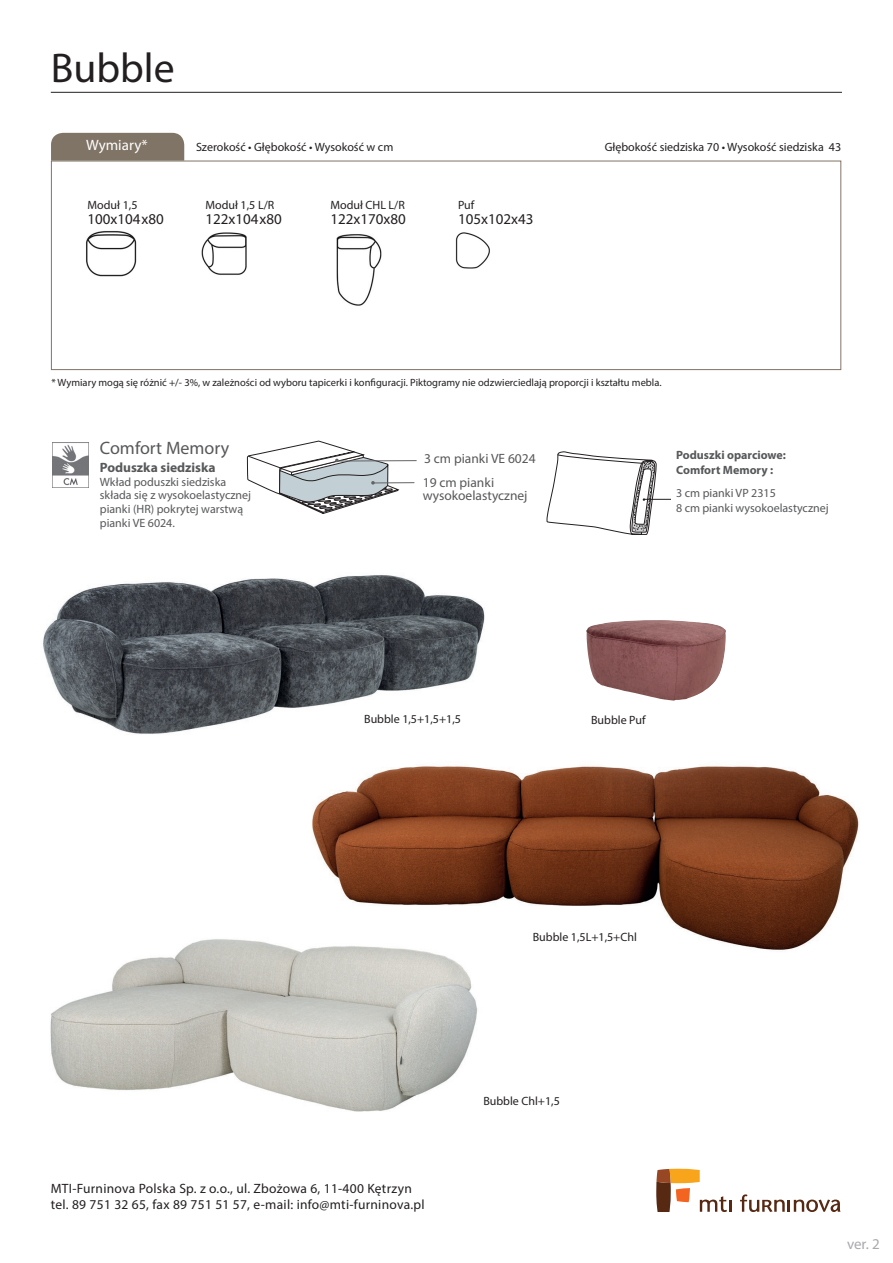
<style>
.page{position:relative;width:893px;height:1263px;background:#fff}
.page>*{position:absolute;margin:0;border:0;box-sizing:border-box;transform-origin:0 0}
.t1{font:41.7px "Myriad Pro";color:#231f20}
.t2{font:18px "Myriad Pro";color:#57585a}
.t3{font:15px "Myriad Pro";color:#231f20}
.t4{font:15px "Myriad Pro";color:#fff}
.t5{font:15px "Myriad Pro";color:#a8a9ad}
.t6{font:13.5px/16.2px "Myriad Pro";letter-spacing:.02em;color:#231f20}
.t7{font:13.5px/23.9px "Myriad Pro";color:#57585a}
.t8{font:700 13.5px "Myriad Pro";color:#57585a}
.t9{font:12px "Myriad Pro";color:#231f20}
.t10{font:12px/13.6px "Myriad Pro";color:#57585a}
.t11{font:700 12px/15px "Myriad Pro";color:#57585a}
.t12{font:10.5px "Myriad Pro";color:#231f20}
</style>
<div class="page">
<div style="left:51px;top:161px;width:790px;height:209px;border:1px solid #807466"></div>
<hr style="left:51px;top:92px;width:791px;height:1px;background:#231f20">
<div style="left:51px;top:133px;width:133px;height:28px;background:#807466"></div>
<svg style="left:656px;top:1169px;width:76px;height:43px"></svg>
<svg style="left:740px;top:1194px;width:100px;height:18px"></svg>
<svg style="left:546px;top:451px;width:125px;height:84px"></svg>
<hr style="left:373px;top:482px;width:41px;height:1px;background:#636366">
<hr style="left:337px;top:460px;width:80px;height:1px;background:#636366">
<svg style="left:247px;top:440px;width:152px;height:74px"></svg>
<img style="left:52px;top:443px;width:36px;height:44px">
<img style="left:43px;top:575px;width:442px;height:159px">
<img style="left:586px;top:620px;width:140px;height:81px">
<img style="left:86px;top:231px;width:50px;height:45px">
<img style="left:201px;top:232px;width:46px;height:43px">
<img style="left:336px;top:234px;width:46px;height:72px">
<img style="left:456px;top:232px;width:34px;height:36px">
<img style="left:312px;top:766px;width:547px;height:184px">
<img style="left:50px;top:928px;width:441px;height:184px">
<h1 class="t1" style="left:51px;top:43px;width:125px">Bubble</h1>
<p class="t4" style="left:86px;top:136px;width:63px">Wymiary*</p>
<p class="t9" style="left:196px;top:140px;width:199px">Szerokość • Głębokość • Wysokość w cm</p>
<p class="t9" style="left:605px;top:140px;width:238px">Głębokość siedziska 70 • Wysokość siedziska 43</p>
<p class="t9" style="left:88px;top:197px;width:51px">Moduł 1,5</p>
<p class="t3" style="left:88px;top:210px;width:78px">100x104x80</p>
<p class="t9" style="left:206px;top:197px;width:70px">Moduł 1,5 L/R</p>
<p class="t3" style="left:206px;top:210px;width:78px">122x104x80</p>
<p class="t9" style="left:330px;top:197px;width:76px">Moduł CHL L/R</p>
<p class="t3" style="left:330px;top:210px;width:77px">122x170x80</p>
<p class="t9" style="left:458px;top:197px;width:18px">Puf</p>
<p class="t3" style="left:458px;top:210px;width:77px">105x102x43</p>
<p class="t12" style="left:51px;top:376px;width:612px">* Wymiary mogą się różnić +/- 3%, w zależności od wyboru tapicerki i konfiguracji. Piktogramy nie odzwierciedlają proporcji i kształtu mebla.</p>
<h2 class="t2" style="left:100px;top:437px;width:131px">Comfort Memory</h2>
<p class="t8" style="left:100px;top:459px;width:117px">Poduszka siedziska</p>
<p class="t10" style="left:100px;top:475px;width:153px">Wkład poduszki siedziska składa się z wysokoelastycznej pianki (HR) pokrytej warstwą pianki VE 6024.</p>
<p class="t7" style="left:423px;top:446px;width:115px">3 cm pianki VE 6024<br>19 cm pianki</p>
<p class="t7" style="left:423px;top:483px;width:106px">wysokoelastycznej</p>
<p class="t11" style="left:676px;top:447px;width:111px">Poduszki oparciowe:<br>Comfort Memory :</p>
<p class="t10" style="left:676px;top:485px;width:154px;line-height:15px">3 cm pianki VP 2315<br>8 cm pianki wysokoelastycznej</p>
<p class="t9" style="left:364px;top:712px;width:98px">Bubble 1,5+1,5+1,5</p>
<p class="t9" style="left:591px;top:713px;width:56px">Bubble Puf</p>
<p class="t9" style="left:533px;top:930px;width:106px">Bubble 1,5L+1,5+Chl</p>
<p class="t6" style="left:51px;top:1180px;width:375px">MTI-Furninova Polska Sp. z o.o., ul. Zbożowa 6, 11-400 Kętrzyn tel. 89 751 32 65, fax 89 751 51 57, e-mail: info@mti-furninova.pl</p>
<p class="t9" style="left:483px;top:1093px;width:78px">Bubble Chl+1,5</p>
<p class="t5" style="left:847px;top:1235px;width:34px">ver. 2</p>
</div>
